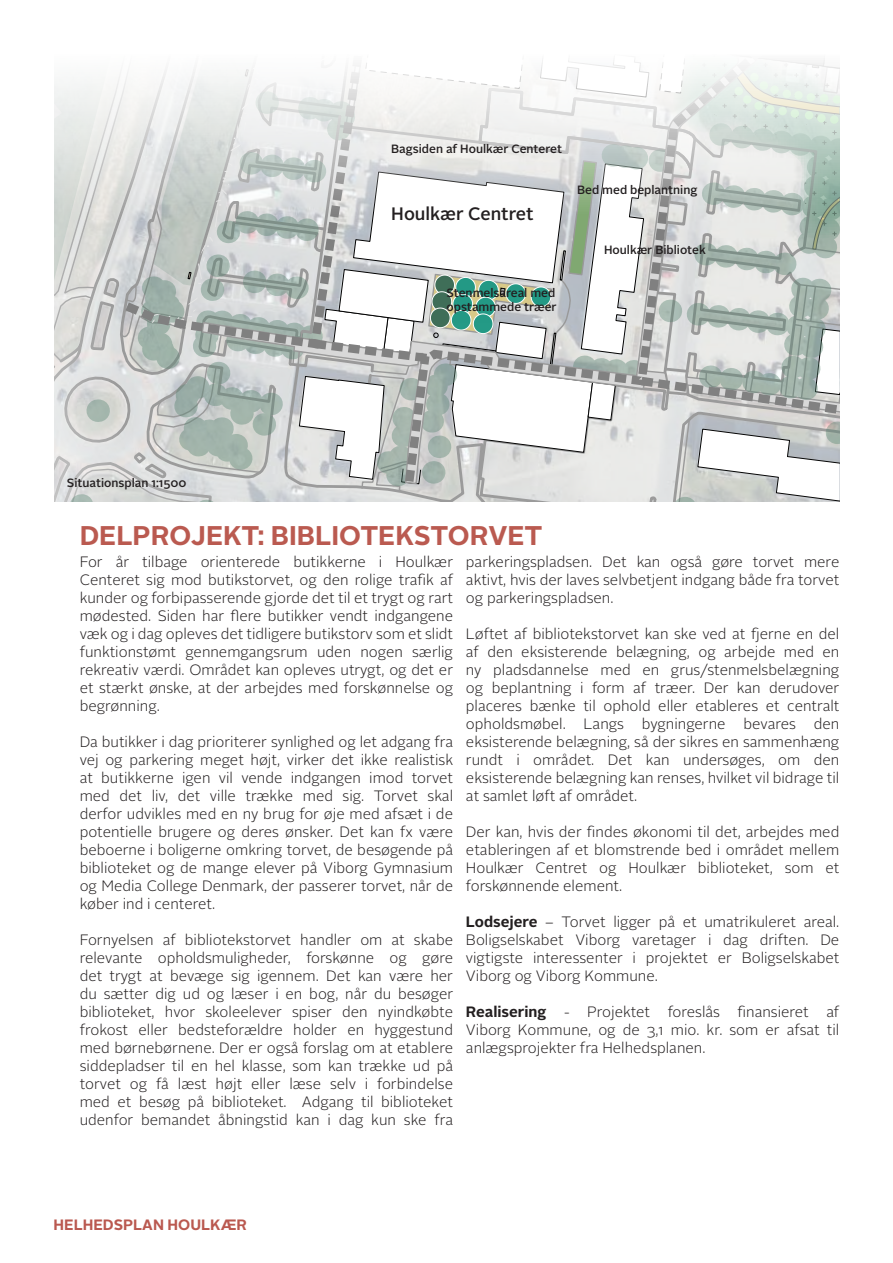
<style>
.page{position:relative;width:893px;height:1263px;background:#fff}
.page>*{position:absolute;margin:0;border:0;box-sizing:border-box;transform-origin:0 0}
.t1{font:700 27px "Alright Sans";color:#ba5a50}
.t2{font:500 18px "Alright Sans";color:#231f20}
.t3{font:300 15px/18px "Alright Sans";color:#231f20;text-align:justify}
.t4{font:700 15px "Alright Sans";color:#ba5950}
.t5{font:500 12px "Alright Sans";color:#231f20}
.s1{font-weight:700}
</style>
<div class="page">
<svg style="left:54px;top:58px;width:785px;height:444px"></svg>
<p class="t5" style="left:391px;top:141px;width:172px">Bagsiden af Houlkær Centeret</p>
<p class="t2" style="left:391px;top:201px;width:144px">Houlkær Centret</p>
<p class="t5" style="left:446px;top:284px;width:110px">Stenmelsareal med</p>
<p class="t5" style="left:446px;top:299px;width:112px">opstammede træer</p>
<p class="t5" style="left:577px;top:181px;width:122px">Bed med beplantning</p>
<p class="t5" style="left:604px;top:241px;width:103px">Houlkær Bibliotek</p>
<p class="t5" style="left:67px;top:474px;width:121px">Situationsplan 1:1500</p>
<p class="t1" style="left:80px;top:517px;width:464px">DELPROJEKT: BIBLIOTEKSTORVET</p>
<p class="t3" style="left:80px;top:553px;width:375px">For år tilbage orienterede butikkerne i Houlkær Centeret sig mod butikstorvet, og den rolige trafik af kunder og forbipasserende gjorde det til et trygt og rart mødested. Siden har flere butikker vendt indgangene væk og i dag opleves det tidligere butikstorv som et slidt funktionstømt gennemgangsrum uden nogen særlig rekreativ værdi. Området kan opleves utrygt, og det er et stærkt ønske, at der arbejdes med forskønnelse og begrønning.</p>
<p class="t3" style="left:80px;top:733px;width:375px">Da butikker i dag prioriterer synlighed og let adgang fra vej og parkering meget højt, virker det ikke realistisk at butikkerne igen vil vende indgangen imod torvet med det liv, det ville trække med sig. Torvet skal derfor udvikles med en ny brug for øje med afsæt i de potentielle brugere og deres ønsker. Det kan fx være beboerne i boligerne omkring torvet, de besøgende på biblioteket og de mange elever på Viborg Gymnasium og Media College Denmark, der passerer torvet, når de køber ind i centeret.</p>
<p class="t3" style="left:80px;top:931px;width:375px">Fornyelsen af bibliotekstorvet handler om at skabe relevante opholdsmuligheder, forskønne og gøre det trygt at bevæge sig igennem. Det kan være her du sætter dig ud og læser i en bog, når du besøger biblioteket, hvor skoleelever spiser den nyindkøbte frokost eller bedsteforældre holder en hyggestund med børnebørnene. Der er også forslag om at etablere siddepladser til en hel klasse, som kan trække ud på torvet og få læst højt eller læse selv i forbindelse med et besøg på biblioteket. Adgang til biblioteket udenfor bemandet åbningstid kan i dag kun ske fra</p>
<p class="t3" style="left:466px;top:553px;width:375px">parkeringspladsen. Det kan også gøre torvet mere aktivt, hvis der laves selvbetjent indgang både fra torvet og parkeringspladsen.</p>
<p class="t3" style="left:466px;top:625px;width:375px">Løftet af bibliotekstorvet kan ske ved at fjerne en del af den eksisterende belægning, og arbejde med en ny pladsdannelse med en grus/stenmelsbelægning og beplantning i form af træer. Der kan derudover placeres bænke til ophold eller etableres et centralt opholdsmøbel. Langs bygningerne bevares den eksisterende belægning, så der sikres en sammenhæng rundt i området. Det kan undersøges, om den eksisterende belægning kan renses, hvilket vil bidrage til at samlet løft af området.</p>
<p class="t3" style="left:466px;top:823px;width:375px">Der kan, hvis der findes økonomi til det, arbejdes med etableringen af et blomstrende bed i området mellem Houlkær Centret og Houlkær biblioteket, som et forskønnende element.</p>
<p class="t3" style="left:466px;top:913px;width:375px"><span class="s1">Lodsejere</span> – Torvet ligger på et umatrikuleret areal.<br>Boligselskabet Viborg varetager i dag driften. De vigtigste interessenter i projektet er Boligselskabet Viborg og Viborg Kommune.</p>
<p class="t3" style="left:466px;top:1003px;width:375px"><span class="s1">Realisering</span> - Projektet foreslås finansieret af Viborg Kommune, og de 3,1 mio. kr. som er afsat til anlægsprojekter fra Helhedsplanen.</p>
<p class="t4" style="left:54px;top:1214px;width:195px">HELHEDSPLAN HOULKÆR</p>
</div>
